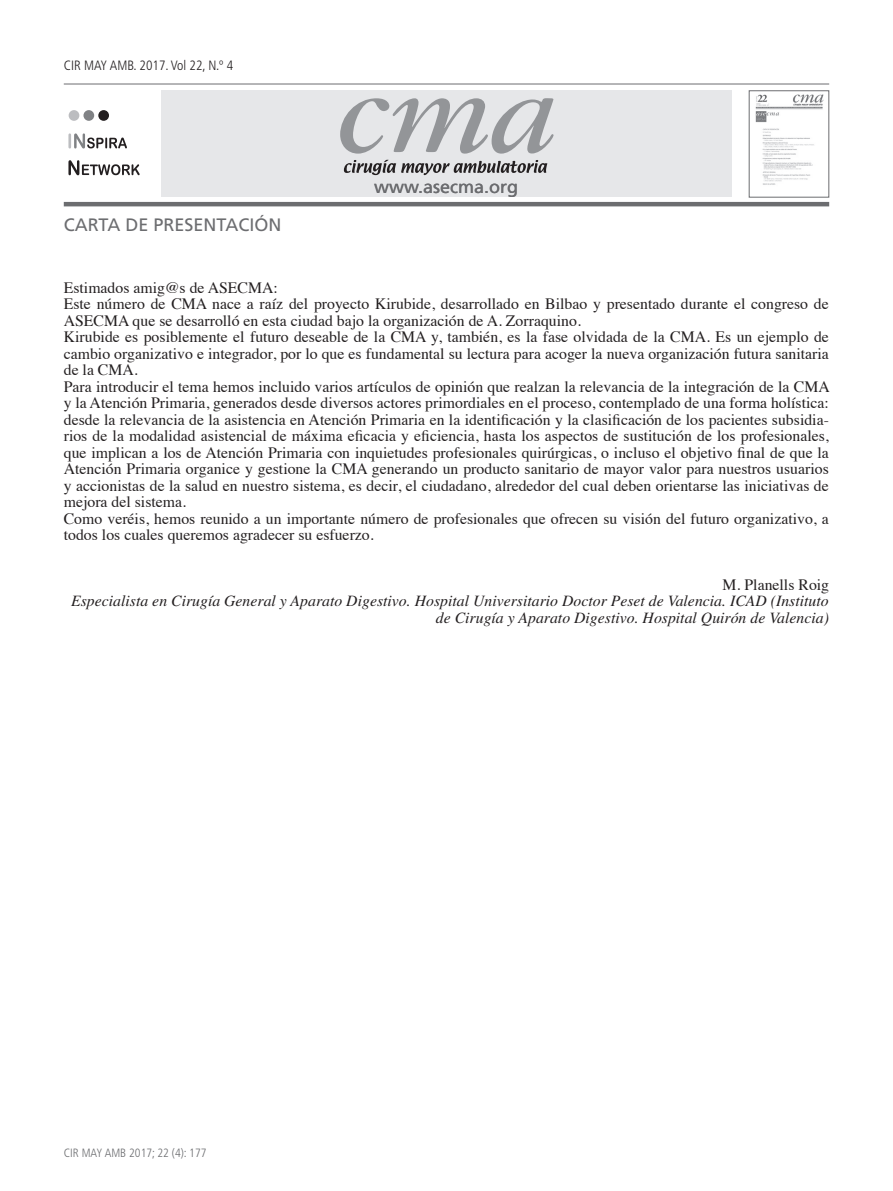
<style>
.page{position:relative;width:893px;height:1191px;background:#fff}
.page>*{position:absolute;margin:0;border:0;box-sizing:border-box;transform-origin:0 0}
.t1{font:18px "Frutiger";color:#6c6d70}
.t2{font:15.75px/16.5px "Times";color:#231f20}
.t3{font:italic 15.75px/16.5px "Times";color:#231f20;text-align:right}
.t4{font:300 condensed 13.5px "Frutiger";color:#231f20}
.t5{font:300 condensed 12px "Frutiger";color:#6c6d70}
</style>
<div class="page">
<hr style="left:64px;top:202px;width:765px;height:4px;background:#6c6d70">
<div style="left:161px;top:91px;width:571px;height:106px;background:#e6e7e9"></div>
<hr style="left:64px;top:84px;width:765px;height:1px;background:#6c6d70">
<img style="left:755px;top:94px;width:69px;height:91px">
<div style="left:749px;top:90px;width:80px;height:107px;border:1px solid #6c6d70"></div>
<svg style="left:340px;top:98px;width:213px;height:56px"></svg>
<svg style="left:344px;top:160px;width:203px;height:15px"></svg>
<svg style="left:68px;top:133px;width:59px;height:15px"></svg>
<svg style="left:68px;top:160px;width:72px;height:15px"></svg>
<div style="left:98px;top:110px;width:11px;height:11px;background:#231f20;border-radius:50%"></div>
<div style="left:83px;top:110px;width:11px;height:11px;background:#808285;border-radius:50%"></div>
<div style="left:69px;top:110px;width:10px;height:11px;background:#bcbdc0;border-radius:50%"></div>
<p class="t4" style="left:64px;top:57px;width:171px">CIR MAY AMB. 2017. Vol 22, N.º 4</p>
<p class="t1" style="left:64px;top:214px;width:219px">CARTA DE PRESENTACIÓN</p>
<p class="t1" style="left:374px;top:176px;width:146px">www.asecma.org</p>
<p class="t2" style="left:64px;top:278px;width:767px">Estimados amig@s de ASECMA:<br>Este número de CMA nace a raíz del proyecto Kirubide, desarrollado en Bilbao y presentado durante el congreso de ASECMA que se desarrolló en esta ciudad bajo la organización de A. Zorraquino.<br>Kirubide es posiblemente el futuro deseable de la CMA y, también, es la fase olvidada de la CMA. Es un ejemplo de cambio organizativo e integrador, por lo que es fundamental su lectura para acoger la nueva organización futura sanitaria de la CMA.<br>Para introducir el tema hemos incluido varios artículos de opinión que realzan la relevancia de la integración de la CMA y la Atención Primaria, generados desde diversos actores primordiales en el proceso, contemplado de una forma holística: desde la relevancia de la asistencia en Atención Primaria en la identificación y la clasificación de los pacientes subsidia&shy;rios de la modalidad asistencial de máxima eficacia y eficiencia, hasta los aspectos de sustitución de los profesionales, que implican a los de Atención Primaria con inquietudes profesionales quirúrgicas, o incluso el objetivo final de que la Atención Primaria organice y gestione la CMA generando un producto sanitario de mayor valor para nuestros usuarios y accionistas de la salud en nuestro sistema, es decir, el ciudadano, alrededor del cual deben orientarse las iniciativas de mejora del sistema.<br>Como veréis, hemos reunido a un importante número de profesionales que ofrecen su visión del futuro organizativo, a todos los cuales queremos agradecer su esfuerzo.</p>
<p class="t2" style="left:723px;top:575px;width:108px">M. Planells Roig</p>
<p class="t3" style="left:71px;top:593px;width:759px">Especialista en Cirugía General y Aparato Digestivo. Hospital Universitario Doctor Peset de Valencia. ICAD (Instituto de Cirugía y Aparato Digestivo. Hospital Quirón de Valencia)</p>
<p class="t5" style="left:64px;top:1146px;width:144px">CIR MAY AMB 2017; 22 (4): 177</p>
</div>
